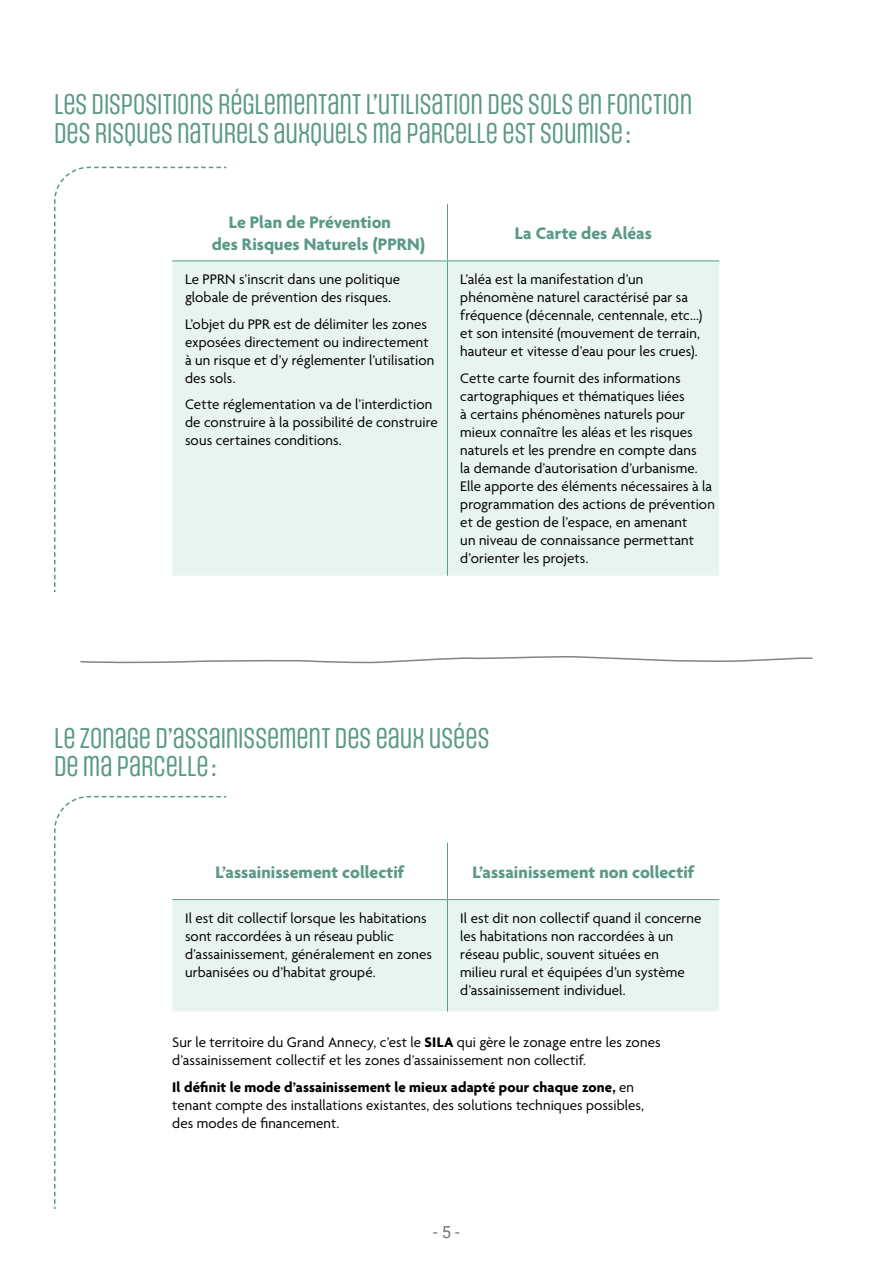
<style>
.page{position:relative;width:893px;height:1263px;background:#fff}
.page>*{position:absolute;margin:0;border:0;box-sizing:border-box;transform-origin:0 0}
.t1{font:24px/28.8px "Social Gothic";color:#5a9988}
.t2{font:700 18px/21.6px "Agenda";color:#5a9988}
.t3{font:16.5px "Roboto";color:#727271}
.t4{font:15px/18px "Agenda";letter-spacing:.005em;color:#000}
.s1{font-weight:700}
</style>
<div class="page">
<div style="left:228px;top:262px;width:491px;height:314px;background:#e8f4f0"></div>
<hr style="left:447px;top:204px;width:1px;height:57px;background:#5a9988">
<hr style="left:172px;top:261px;width:275px;height:1px;background:#5a9988">
<hr style="left:447px;top:261px;width:272px;height:1px;background:#5a9988">
<hr style="left:447px;top:261px;width:1px;height:315px;background:#5a9988">
<div style="left:228px;top:900px;width:491px;height:111px;background:#e8f4f0"></div>
<hr style="left:447px;top:843px;width:1px;height:56px;background:#5a9988">
<hr style="left:172px;top:899px;width:275px;height:1px;background:#5a9988">
<hr style="left:447px;top:899px;width:272px;height:1px;background:#5a9988">
<hr style="left:447px;top:900px;width:1px;height:111px;background:#5a9988">
<svg style="left:80px;top:656px;width:733px;height:7px"></svg>
<svg style="left:54px;top:795px;width:174px;height:414px"></svg>
<svg style="left:54px;top:166px;width:174px;height:427px"></svg>
<h1 class="t1" style="left:54px;top:90px;width:640px">LES DISPOSITIONS RÉGLEMENTANT L’UTILISATION DES SOLS EN FONCTION<br>DES RISQUES NATURELS AUXQUELS MA PARCELLE EST SOUMISE:</h1>
<p class="t2" style="left:212px;top:213px;width:215px;text-indent:17px">Le Plan de Prévention<br>des Risques Naturels (PPRN)</p>
<p class="t2" style="left:515px;top:223px;width:139px">La Carte des Aléas</p>
<p class="t4" style="left:185px;top:271px;width:216px">Le PPRN s’inscrit dans une politique globale de prévention des risques.</p>
<p class="t4" style="left:185px;top:316px;width:251px">L’objet du PPR est de délimiter les zones exposées directement ou indirectement à un risque et d’y réglementer l’utilisation des sols.</p>
<p class="t4" style="left:185px;top:397px;width:254px">Cette réglementation va de l’interdiction de construire à la possibilité de construire sous certaines conditions.</p>
<p class="t4" style="left:460px;top:271px;width:243px">L’aléa est la manifestation d’un phénomène naturel caractérisé par sa fréquence (décennale, centennale, etc...) et son intensité (mouvement de terrain, hauteur et vitesse d’eau pour les crues).</p>
<p class="t4" style="left:460px;top:370px;width:256px">Cette carte fournit des informations cartographiques et thématiques liées<br>à certains phénomènes naturels pour mieux connaître les aléas et les risques naturels et les prendre en compte dans<br>la demande d’autorisation d’urbanisme.<br>Elle apporte des éléments nécessaires à la programmation des actions de prévention et de gestion de l’espace, en amenant<br>un niveau de connaissance permettant d’orienter les projets.</p>
<h1 class="t1" style="left:54px;top:724px;width:437px">LE ZONAGE D’ASSAINISSEMENT DES EAUX USÉES<br>DE MA PARCELLE:</h1>
<p class="t2" style="left:215px;top:862px;width:191px">L’assainissement collectif</p>
<p class="t2" style="left:472px;top:862px;width:223px">L’assainissement non collectif</p>
<p class="t4" style="left:185px;top:910px;width:249px">Il est dit collectif lorsque les habitations sont raccordées à un réseau public d’assainissement, généralement en zones urbanisées ou d’habitat groupé.</p>
<p class="t4" style="left:460px;top:910px;width:243px">Il est dit non collectif quand il concerne les habitations non raccordées à un réseau public, souvent situées en<br>milieu rural et équipées d’un système d’assainissement individuel.</p>
<p class="t4" style="left:172px;top:1034px;width:490px">Sur le territoire du Grand Annecy, c’est le <span class="s1">SILA</span> qui gère le zonage entre les zones d’assainissement collectif et les zones d’assainissement non collectif.</p>
<p class="t4" style="left:172px;top:1079px;width:473px"><span class="s1">Il définit le mode d’assainissement le mieux adapté pour chaque zone,</span> en tenant compte des installations existantes, des solutions techniques possibles, des modes de financement.</p>
<p class="t3" style="left:433px;top:1221px;width:28px">- 5 -</p>
</div>
